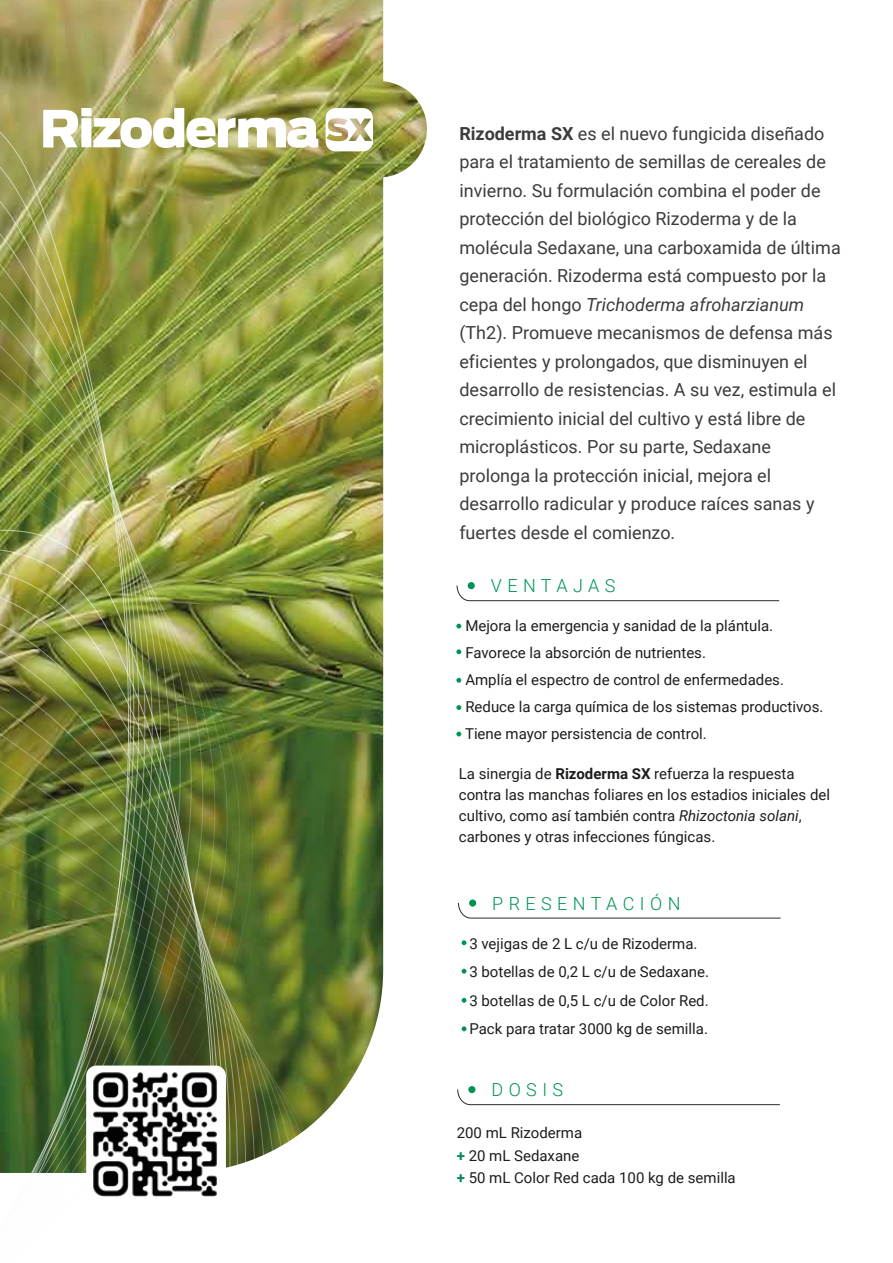
<style>
.page{position:relative;width:893px;height:1263px;background:#fff}
.page>*{position:absolute;margin:0;border:0;box-sizing:border-box;transform-origin:0 0}
.t1{font:18px/28.5px "Roboto";color:#3c3c3b}
.t2{font:300 18px "Roboto";letter-spacing:.3em;color:#009453}
.t3{font:15px/27px "Roboto";color:#1d1d1b}
.s1{font-weight:700}
.s2{font-style:italic}
.s3{font-weight:700;color:#008657}
</style>
<div class="page">
<img style="left:145px;top:0;width:282px;height:1056px">
<svg style="left:0;top:0;width:129px;height:303px;background:#9e9b50"></svg>
<svg style="left:457px;top:585px;width:323px;height:16px"></svg>
<div style="left:468px;top:582px;width:7px;height:7px;background:#009453;border-radius:50%"></div>
<svg style="left:457px;top:1089px;width:323px;height:16px"></svg>
<div style="left:468px;top:1086px;width:7px;height:7px;background:#009453;border-radius:50%"></div>
<svg style="left:458px;top:902px;width:323px;height:16px"></svg>
<div style="left:469px;top:899px;width:7px;height:7px;background:#009453;border-radius:50%"></div>
<svg style="left:462px;top:940px;width:4px;height:5px"></svg>
<svg style="left:462px;top:1026px;width:4px;height:5px"></svg>
<svg style="left:462px;top:998px;width:4px;height:5px"></svg>
<svg style="left:462px;top:969px;width:4px;height:5px"></svg>
<img style="left:277px;top:543px;width:87px;height:537px">
<img style="left:277px;top:545px;width:74px;height:553px">
<img style="left:288px;top:547px;width:50px;height:565px">
<svg style="left:300px;top:548px;width:25px;height:576px;background:#5a742e"></svg>
<svg style="left:300px;top:549px;width:13px;height:585px;background:#56702c"></svg>
<svg style="left:288px;top:548px;width:12px;height:594px;background:#5e742b"></svg>
<svg style="left:277px;top:546px;width:11px;height:603px;background:#67772b"></svg>
<img style="left:266px;top:535px;width:11px;height:619px">
<svg style="left:256px;top:515px;width:10px;height:644px;background:#68782f"></svg>
<img style="left:246px;top:492px;width:10px;height:670px">
<img style="left:238px;top:468px;width:8px;height:697px">
<img style="left:230px;top:442px;width:8px;height:725px">
<img style="left:224px;top:415px;width:6px;height:753px">
<img style="left:0;top:303px;width:214px;height:870px">
<svg style="left:326px;top:108px;width:47px;height:43px"></svg>
<svg style="left:43px;top:108px;width:275px;height:40px"></svg>
<svg style="left:456px;top:624px;width:5px;height:4px"></svg>
<svg style="left:456px;top:705px;width:5px;height:5px"></svg>
<svg style="left:456px;top:649px;width:5px;height:5px"></svg>
<svg style="left:456px;top:678px;width:5px;height:5px"></svg>
<svg style="left:456px;top:732px;width:5px;height:4px"></svg>
<img style="left:86px;top:1065px;width:140px;height:132px">
<p class="t1" style="left:459px;top:119px;width:383px"><span class="s1">Rizoderma SX</span> es el nuevo fungicida diseñado para el tratamiento de semillas de cereales de invierno. Su formulación combina el poder de protección del biológico Rizoderma y de la molécula Sedaxane, una carboxamida de última generación. Rizoderma está compuesto por la cepa del hongo <span class="s2">Trichoderma afroharzianum </span>(Th2). Promueve mecanismos de defensa más eficientes y prolongados, que disminuyen el desarrollo de resistencias. A su vez, estimula el crecimiento inicial del cultivo y está libre de microplásticos. Por su parte, Sedaxane prolonga la protección inicial, mejora el desarrollo radicular y produce raíces sanas y fuertes desde el comienzo.</p>
<p class="t2" style="left:491px;top:573px;width:126px">VENTAJAS</p>
<p class="t3" style="left:458px;top:612px;width:367px">· Mejora la emergencia y sanidad de la plántula.<br>· Favorece la absorción de nutrientes.<br>· Amplía el espectro de control de enfermedades.<br>· Reduce la carga química de los sistemas productivos. · Tiene mayor persistencia de control.</p>
<p class="t3" style="left:459px;top:762px;width:373px;line-height:21px">La sinergia de <span class="s1">Rizoderma SX</span> refuerza la respuesta contra las manchas foliares en los estadios iniciales del cultivo, como así también contra <span class="s2">Rhizoctonia solani</span>, carbones y otras infecciones fúngicas.</p>
<p class="t2" style="left:492px;top:890px;width:190px">PRESENTACIÓN</p>
<p class="t3" style="left:462px;top:928px;width:249px;line-height:28.5px">· 3 vejigas de 2 L c/u de Rizoderma.<br>· 3 botellas de 0,2 L c/u de Sedaxane. · 3 botellas de 0,5 L c/u de Color Red. · Pack para tratar 3000 kg de semilla.</p>
<p class="t2" style="left:491px;top:1077px;width:73px">DOSIS</p>
<p class="t3" style="left:457px;top:1121px;width:281px;line-height:22.5px">200 mL Rizoderma<br><span class="s3">+</span> 20 mL Sedaxane<br><span class="s3">+</span> 50 mL Color Red cada 100 kg de semilla</p>
</div>
